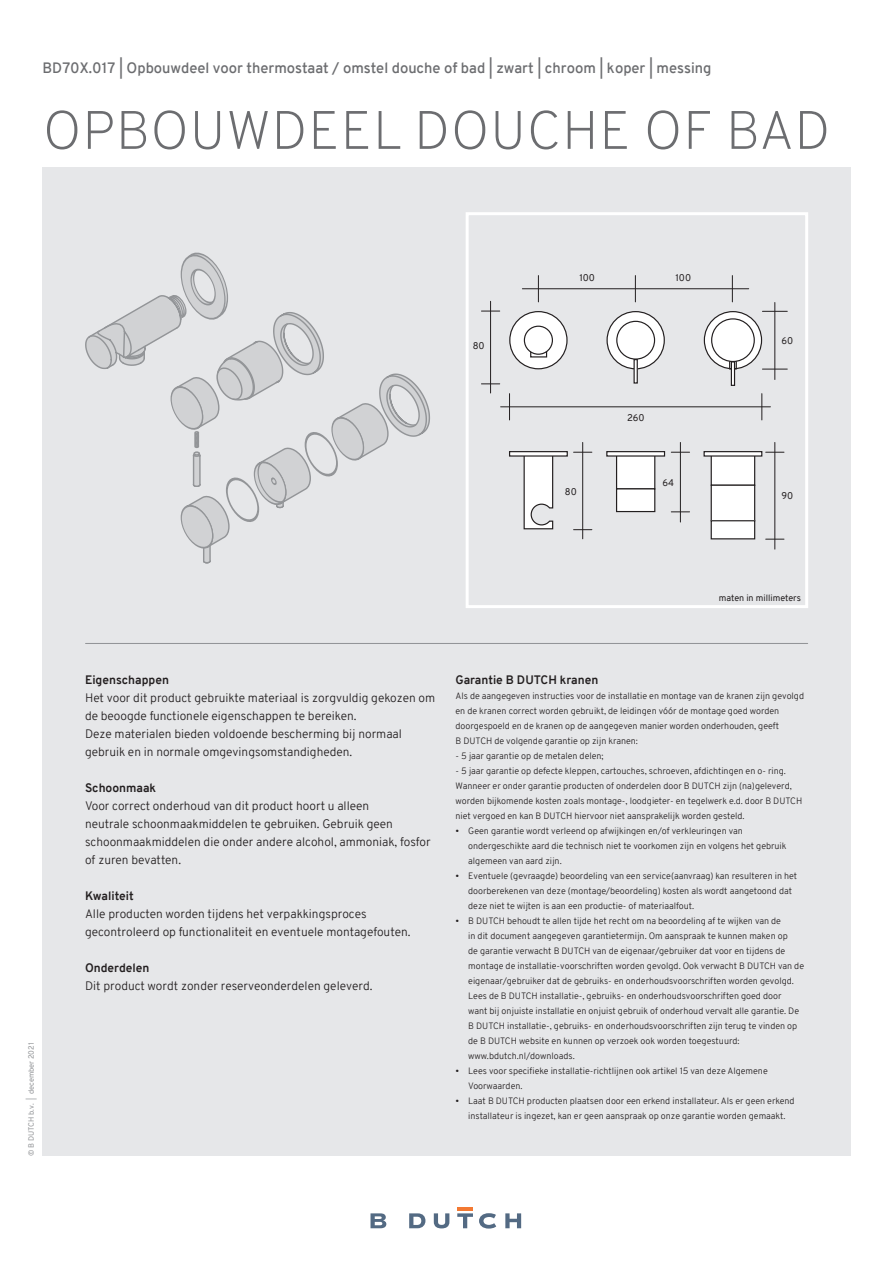
<style>
.page{position:relative;width:893px;height:1263px;background:#fff}
.page>*{position:absolute;margin:0;border:0;box-sizing:border-box;transform-origin:0 0}
.t1{font:200 54px "Overpass";letter-spacing:.01em;color:#6c6d70}
.t2{font:600 14.7px "Overpass";color:#6c6d70}
.t3{font:300 12px/18px "Overpass";color:#231f20}
.t4{font:700 12px "Overpass";color:#231f20}
.t5{font:9.6px "Overpass";color:#231f20}
.t6{font:300 9px/15px "Overpass";color:#231f20}
.t7{font:9px "Overpass";color:#231f20}
.t8{font:7.5px "Overpass";color:#939598}
</style>
<div class="page">
<div style="left:42px;top:167px;width:809px;height:989px;background:#e6e7e9"></div>
<div style="left:466px;top:212px;width:342px;height:396px;border:3px solid #fff"></div>
<svg style="left:370px;top:1213px;width:16px;height:15px"></svg>
<svg style="left:409px;top:1213px;width:16px;height:15px"></svg>
<svg style="left:434px;top:1213px;width:15px;height:15px"></svg>
<svg style="left:505px;top:1213px;width:16px;height:15px"></svg>
<hr style="left:457px;top:1207px;width:16px;height:4px;background:#f37932">
<svg style="left:457px;top:1213px;width:16px;height:15px"></svg>
<svg style="left:479px;top:1213px;width:17px;height:15px"></svg>
<hr style="left:86px;top:643px;width:722px;height:1px;background:#939598">
<svg style="left:85px;top:252px;width:345px;height:312px"></svg>
<svg style="left:766px;top:452px;width:18px;height:1px"></svg>
<svg style="left:574px;top:452px;width:18px;height:1px"></svg>
<svg style="left:671px;top:452px;width:19px;height:1px"></svg>
<svg style="left:762px;top:311px;width:25px;height:1px"></svg>
<svg style="left:766px;top:539px;width:18px;height:1px"></svg>
<svg style="left:574px;top:529px;width:18px;height:1px"></svg>
<svg style="left:671px;top:511px;width:19px;height:1px"></svg>
<svg style="left:762px;top:369px;width:25px;height:1px"></svg>
<hr style="left:774px;top:442px;width:1px;height:107px;background:#231f20">
<hr style="left:582px;top:442px;width:1px;height:97px;background:#231f20">
<hr style="left:680px;top:442px;width:1px;height:80px;background:#231f20">
<hr style="left:774px;top:302px;width:1px;height:77px;background:#231f20">
<svg style="left:538px;top:276px;width:1px;height:26px"></svg>
<svg style="left:509px;top:394px;width:1px;height:26px"></svg>
<svg style="left:635px;top:276px;width:1px;height:26px"></svg>
<svg style="left:732px;top:276px;width:1px;height:26px"></svg>
<svg style="left:761px;top:394px;width:1px;height:26px"></svg>
<hr style="left:522px;top:288px;width:227px;height:1px;background:#231f20">
<hr style="left:501px;top:406px;width:269px;height:1px;background:#231f20">
<div style="left:510px;top:312px;width:57px;height:57px;background:#fff;border-radius:50%"></div>
<div style="left:509px;top:311px;width:59px;height:58px;border:1px solid #231f20;border-radius:50%"></div>
<svg style="left:607px;top:312px;width:57px;height:57px"></svg>
<div style="left:606px;top:311px;width:59px;height:58px;border:1px solid #231f20;border-radius:50%"></div>
<svg style="left:704px;top:312px;width:57px;height:57px"></svg>
<div style="left:704px;top:311px;width:58px;height:58px;border:1px solid #231f20;border-radius:50%"></div>
<div style="left:729px;top:359px;width:8px;height:10px;border:1px solid #231f20"></div>
<div style="left:712px;top:319px;width:42px;height:42px;background:#fff;border-radius:50%"></div>
<div style="left:711px;top:318px;width:44px;height:44px;border:1px solid #231f20;border-radius:50%"></div>
<div style="left:731px;top:361px;width:4px;height:25px;border:1px solid #231f20"></div>
<hr style="left:634px;top:360px;width:3px;height:23px;background:#fff">
<div style="left:633px;top:359px;width:5px;height:25px;border:1px solid #231f20"></div>
<div style="left:617px;top:321px;width:37px;height:38px;background:#fff;border-radius:50%"></div>
<div style="left:616px;top:321px;width:39px;height:39px;border:1px solid #231f20;border-radius:50%"></div>
<div style="left:530px;top:348px;width:17px;height:9px;border:1px solid #231f20"></div>
<div style="left:524px;top:326px;width:28px;height:28px;background:#fff;border-radius:50%"></div>
<div style="left:524px;top:326px;width:29px;height:29px;border:1px solid #231f20;border-radius:50%"></div>
<div style="left:617px;top:452px;width:38px;height:37px;background:#fff"></div>
<div style="left:616px;top:451px;width:39px;height:38px;border:1px solid #231f20"></div>
<div style="left:617px;top:489px;width:38px;height:22px;background:#fff"></div>
<div style="left:616px;top:488px;width:39px;height:24px;border:1px solid #231f20"></div>
<div style="left:711px;top:452px;width:44px;height:33px;background:#fff"></div>
<div style="left:711px;top:451px;width:44px;height:35px;border:1px solid #231f20"></div>
<div style="left:711px;top:485px;width:44px;height:36px;background:#fff"></div>
<div style="left:711px;top:485px;width:44px;height:36px;border:1px solid #231f20"></div>
<div style="left:711px;top:521px;width:44px;height:18px;background:#fff"></div>
<div style="left:711px;top:520px;width:44px;height:19px;border:1px solid #231f20"></div>
<hr style="left:704px;top:452px;width:58px;height:4px;background:#fff">
<div style="left:703px;top:451px;width:59px;height:6px;border:1px solid #231f20"></div>
<svg style="left:523px;top:457px;width:31px;height:73px"></svg>
<hr style="left:510px;top:452px;width:57px;height:4px;background:#fff">
<div style="left:509px;top:451px;width:59px;height:6px;border:1px solid #231f20"></div>
<hr style="left:607px;top:452px;width:57px;height:4px;background:#fff">
<div style="left:606px;top:451px;width:59px;height:6px;border:1px solid #231f20"></div>
<svg style="left:481px;top:311px;width:19px;height:1px"></svg>
<svg style="left:481px;top:384px;width:19px;height:1px"></svg>
<hr style="left:490px;top:301px;width:1px;height:92px;background:#231f20">
<p class="t2" style="left:43px;top:58px;width:670px">BD70X.017 | Opbouwdeel voor thermostaat / omstel douche of bad | zwart | chroom | koper | messing</p>
<p class="t1" style="left:43px;top:91px;width:789px">OPBOUWDEEL DOUCHE OF BAD</p>
<p class="t8" style="left:26px;top:1156px;width:115px;rotate:-90deg">© B DUTCH b.v. | december 2021</p>
<p class="t5" style="left:473px;top:339px;width:13px">80</p>
<p class="t5" style="left:579px;top:271px;width:17px">100</p>
<p class="t5" style="left:675px;top:271px;width:17px">100</p>
<p class="t5" style="left:565px;top:484px;width:13px">80</p>
<p class="t5" style="left:627px;top:411px;width:19px">260</p>
<p class="t5" style="left:663px;top:475px;width:13px">64</p>
<p class="t5" style="left:781px;top:334px;width:13px">60</p>
<p class="t5" style="left:781px;top:489px;width:13px">90</p>
<p class="t7" style="left:719px;top:591px;width:84px">maten in millimeters</p>
<p class="t4" style="left:85px;top:671px;width:85px">Eigenschappen</p>
<p class="t3" style="left:85px;top:689px;width:352px">Het voor dit product gebruikte materiaal is zorgvuldig gekozen om de beoogde functionele eigenschappen te bereiken.</p>
<p class="t3" style="left:85px;top:725px;width:318px">Deze materialen bieden voldoende bescherming bij normaal gebruik en in normale omgevingsomstandigheden.</p>
<p class="t4" style="left:85px;top:779px;width:73px">Schoonmaak</p>
<p class="t3" style="left:85px;top:797px;width:347px">Voor correct onderhoud van dit product hoort u alleen<br>neutrale schoonmaakmiddelen te gebruiken. Gebruik geen schoonmaakmiddelen die onder andere alcohol, ammoniak, fosfor of zuren bevatten.</p>
<p class="t4" style="left:85px;top:887px;width:50px">Kwaliteit</p>
<p class="t3" style="left:85px;top:905px;width:327px">Alle producten worden tijdens het verpakkingsproces gecontroleerd op functionaliteit en eventuele montagefouten.</p>
<p class="t4" style="left:85px;top:959px;width:66px">Onderdelen</p>
<p class="t3" style="left:85px;top:977px;width:289px">Dit product wordt zonder reserveonderdelen geleverd.</p>
<p class="t4" style="left:455px;top:671px;width:144px">Garantie B DUTCH kranen</p>
<p class="t6" style="left:455px;top:688px;width:350px">Als de aangegeven instructies voor de installatie en montage van de kranen zijn gevolgd en de kranen correct worden gebruikt, de leidingen vóór de montage goed worden doorgespoeld en de kranen op de aangegeven manier worden onderhouden, geeft<br>B DUTCH de volgende garantie op zijn kranen:</p>
<p class="t6" style="left:455px;top:748px;width:150px">- 5 jaar garantie op de metalen delen;</p>
<p class="t6" style="left:455px;top:763px;width:332px">- 5 jaar garantie op defecte kleppen, cartouches, schroeven, afdichtingen en o- ring.</p>
<p class="t6" style="left:455px;top:778px;width:348px">Wanneer er onder garantie producten of onderdelen door B DUTCH zijn (na)geleverd, worden bijkomende kosten zoals montage-, loodgieter- en tegelwerk e.d. door B DUTCH niet vergoed en kan B DUTCH hiervoor niet aansprakelijk worden gesteld.</p>
<p class="t6" style="left:468px;top:823px;width:320px;text-indent:-13px">• Geen garantie wordt verleend op afwijkingen en/of verkleuringen van ondergeschikte aard die technisch niet te voorkomen zijn en volgens het gebruik algemeen van aard zijn.</p>
<p class="t6" style="left:468px;top:868px;width:330px;text-indent:-13px">• Eventuele (gevraagde) beoordeling van een service(aanvraag) kan resulteren in het doorberekenen van deze (montage/beoordeling) kosten als wordt aangetoond dat deze niet te wijten is aan een productie- of materiaalfout.</p>
<p class="t6" style="left:468px;top:913px;width:337px;text-indent:-13px">• B DUTCH behoudt te allen tijde het recht om na beoordeling af te wijken van de<br>in dit document aangegeven garantietermijn. Om aanspraak te kunnen maken op<br>de garantie verwacht B DUTCH van de eigenaar/gebruiker dat voor en tijdens de montage de installatie-voorschriften worden gevolgd. Ook verwacht B DUTCH van de eigenaar/gebruiker dat de gebruiks- en onderhoudsvoorschriften worden gevolgd.<br>Lees de B DUTCH installatie-, gebruiks- en onderhoudsvoorschriften goed door<br>want bij onjuiste installatie en onjuist gebruik of onderhoud vervalt alle garantie. De B DUTCH installatie-, gebruiks- en onderhoudsvoorschriften zijn terug te vinden op de B DUTCH website en kunnen op verzoek ook worden toegestuurd: www.bdutch.nl/downloads.</p>
<p class="t6" style="left:468px;top:1063px;width:301px;text-indent:-13px">• Lees voor specifieke installatie-richtlijnen ook artikel 15 van deze Algemene<br>Voorwaarden.</p>
<p class="t6" style="left:455px;top:1093px;width:341px;text-align:center">• Laat B DUTCH producten plaatsen door een erkend installateur. Als er geen erkend installateur is ingezet, kan er geen aanspraak op onze garantie worden gemaakt.</p>
</div>
